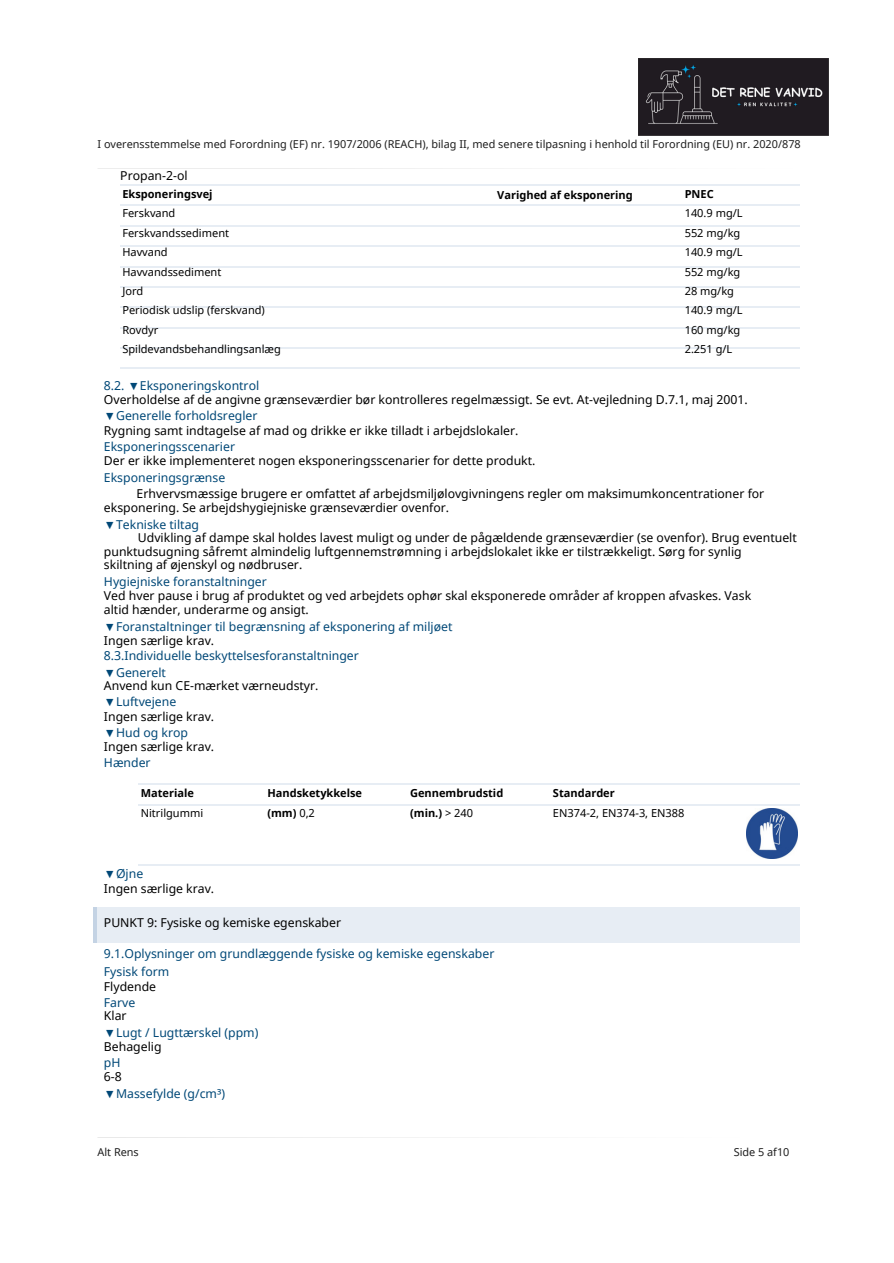
<style>
.page{position:relative;width:894px;height:1263px;background:#fff}
.page>*{position:absolute;margin:0;border:0;box-sizing:border-box;transform-origin:0 0}
.t1{font:12.3px "Noto Sans";color:#000}
.t2{font:12.3px "Noto Sans";color:#004877}
.t3{font:10.95px/19.4px "Noto Sans";color:#000}
.t4{font:10.95px "Noto Sans";color:#1e1e1e}
.t5{font:700 10.95px/19.4px "Noto Sans";color:#000}
.s1{font-weight:700}
.s2{font-weight:400}
</style>
<div class="page">
<svg style="left:98px;top:168px;width:406px;height:1px"></svg>
<svg style="left:97px;top:1137px;width:354px;height:1px"></svg>
<hr style="left:120px;top:185px;width:375px;height:1px;background:#e7edf4">
<hr style="left:495px;top:185px;width:187px;height:1px;background:#e7edf4">
<hr style="left:682px;top:185px;width:117px;height:1px;background:#e7edf4">
<hr style="left:120px;top:205px;width:375px;height:1px;background:#e7edf4">
<hr style="left:495px;top:205px;width:187px;height:1px;background:#e7edf4">
<hr style="left:682px;top:205px;width:117px;height:1px;background:#e7edf4">
<hr style="left:120px;top:225px;width:375px;height:1px;background:#e7edf4">
<hr style="left:495px;top:225px;width:187px;height:1px;background:#e7edf4">
<hr style="left:682px;top:225px;width:117px;height:1px;background:#e7edf4">
<hr style="left:120px;top:246px;width:375px;height:1px;background:#e7edf4">
<hr style="left:495px;top:246px;width:187px;height:1px;background:#e7edf4">
<hr style="left:682px;top:246px;width:117px;height:1px;background:#e7edf4">
<hr style="left:120px;top:266px;width:375px;height:1px;background:#e7edf4">
<hr style="left:495px;top:266px;width:187px;height:1px;background:#e7edf4">
<hr style="left:682px;top:266px;width:117px;height:1px;background:#e7edf4">
<hr style="left:120px;top:286px;width:375px;height:1px;background:#e7edf4">
<hr style="left:495px;top:286px;width:187px;height:1px;background:#e7edf4">
<hr style="left:682px;top:286px;width:117px;height:1px;background:#e7edf4">
<hr style="left:120px;top:307px;width:375px;height:1px;background:#e7edf4">
<hr style="left:495px;top:307px;width:187px;height:1px;background:#e7edf4">
<hr style="left:682px;top:307px;width:117px;height:1px;background:#e7edf4">
<hr style="left:120px;top:327px;width:375px;height:1px;background:#e7edf4">
<hr style="left:495px;top:327px;width:187px;height:1px;background:#e7edf4">
<hr style="left:682px;top:327px;width:117px;height:1px;background:#e7edf4">
<hr style="left:120px;top:347px;width:375px;height:1px;background:#e7edf4">
<hr style="left:495px;top:347px;width:187px;height:1px;background:#e7edf4">
<hr style="left:682px;top:347px;width:117px;height:1px;background:#e7edf4">
<hr style="left:120px;top:368px;width:375px;height:1px;background:#e7edf4">
<hr style="left:495px;top:368px;width:187px;height:1px;background:#e7edf4">
<hr style="left:682px;top:368px;width:117px;height:1px;background:#e7edf4">
<hr style="left:139px;top:784px;width:126px;height:1px;background:#e7edf4">
<hr style="left:265px;top:784px;width:143px;height:1px;background:#e7edf4">
<hr style="left:408px;top:784px;width:142px;height:1px;background:#e7edf4">
<hr style="left:550px;top:784px;width:143px;height:1px;background:#e7edf4">
<hr style="left:693px;top:784px;width:106px;height:1px;background:#e7edf4">
<hr style="left:139px;top:804px;width:126px;height:1px;background:#e7edf4">
<hr style="left:265px;top:804px;width:143px;height:1px;background:#e7edf4">
<hr style="left:408px;top:804px;width:142px;height:1px;background:#e7edf4">
<hr style="left:550px;top:804px;width:143px;height:1px;background:#e7edf4">
<hr style="left:693px;top:804px;width:106px;height:1px;background:#e7edf4">
<img style="left:746px;top:808px;width:51px;height:51px">
<div style="left:94px;top:907px;width:705px;height:35px;background:#e7edf4"></div>
<hr style="left:94px;top:907px;width:3px;height:35px;background:#c4d3e4">
<hr style="left:139px;top:864px;width:126px;height:2px;background:#e7edf4">
<hr style="left:265px;top:864px;width:143px;height:2px;background:#e7edf4">
<hr style="left:408px;top:864px;width:142px;height:2px;background:#e7edf4">
<hr style="left:550px;top:864px;width:143px;height:2px;background:#e7edf4">
<hr style="left:693px;top:864px;width:106px;height:2px;background:#e7edf4">
<img style="left:638px;top:59px;width:190px;height:76px">
<p class="t4" style="left:97px;top:136px;width:704px">I overensstemmelse med Forordning (EF) nr. 1907/2006 (REACH), bilag II, med senere tilpasning i henhold til Forordning (EU) nr. 2020/878</p>
<p class="t1" style="left:120px;top:167px;width:69px">Propan-2-ol</p>
<p class="t5" style="left:122px;top:184px;width:92px">Eksponeringsvej</p>
<p class="t3" style="left:122px;top:204px;width:55px">Ferskvand</p>
<p class="t3" style="left:122px;top:223px;width:108px">Ferskvandssediment</p>
<p class="t3" style="left:122px;top:242px;width:47px">Havvand</p>
<p class="t3" style="left:122px;top:262px;width:100px">Havvandssediment</p>
<p class="t3" style="left:122px;top:281px;width:23px">Jord</p>
<p class="t3" style="left:122px;top:300px;width:160px">Periodisk udslip (ferskvand)<br>Rovdyr<br>Spildevandsbehandlingsanlæg</p>
<p class="t5" style="left:497px;top:185px;width:137px">Varighed af eksponering</p>
<p class="t5" style="left:684px;top:184px;width:31px">PNEC</p>
<p class="t3" style="left:684px;top:204px;width:59px">140.9 mg/L<br>552 mg/kg<br>140.9 mg/L<br>552 mg/kg<br>28 mg/kg<br>140.9 mg/L<br>160 mg/kg<br>2.251 g/L</p>
<p class="t2" style="left:104px;top:377px;width:157px">8.2. ▼Eksponeringskontrol</p>
<p class="t1" style="left:104px;top:391px;width:645px">Overholdelse af de angivne grænseværdier bør kontrolleres regelmæssigt. Se evt. At-vejledning D.7.1, maj 2001.</p>
<p class="t2" style="left:104px;top:407px;width:155px">▼Generelle forholdsregler</p>
<p class="t1" style="left:104px;top:422px;width:416px">Rygning samt indtagelse af mad og drikke er ikke tilladt i arbejdslokaler.</p>
<p class="t2" style="left:104px;top:438px;width:133px">Eksponeringsscenarier</p>
<p class="t1" style="left:104px;top:452px;width:433px">Der er ikke implementeret nogen eksponeringsscenarier for dette produkt.</p>
<p class="t2" style="left:104px;top:469px;width:123px">Eksponeringsgrænse</p>
<p class="t1" style="left:136px;top:485px;width:629px">Erhvervsmæssige brugere er omfattet af arbejdsmiljølovgivningens regler om maksimumkoncentrationer for</p>
<p class="t1" style="left:104px;top:499px;width:346px">eksponering. Se arbejdshygiejniske grænseværdier ovenfor.</p>
<p class="t2" style="left:104px;top:515px;width:97px">▼Tekniske tiltag</p>
<p class="t1" style="left:138px;top:529px;width:660px">Udvikling af dampe skal holdes lavest muligt og under de pågældende grænseværdier (se ovenfor). Brug eventuelt</p>
<p class="t1" style="left:104px;top:543px;width:639px">punktudsugning såfremt almindelig luftgennemstrømning i arbejdslokalet ikke er tilstrækkeligt. Sørg for synlig</p>
<p class="t1" style="left:104px;top:556px;width:200px">skiltning af øjenskyl og nødbruser.</p>
<p class="t2" style="left:104px;top:573px;width:164px">Hygiejniske foranstaltninger</p>
<p class="t1" style="left:104px;top:587px;width:648px">Ved hver pause i brug af produktet og ved arbejdets ophør skal eksponerede områder af kroppen afvaskes. Vask</p>
<p class="t1" style="left:104px;top:601px;width:206px">altid hænder, underarme og ansigt.</p>
<p class="t2" style="left:104px;top:618px;width:350px">▼Foranstaltninger til begrænsning af eksponering af miljøet</p>
<p class="t1" style="left:104px;top:632px;width:112px">Ingen særlige krav.</p>
<p class="t2" style="left:104px;top:647px;width:256px">8.3.Individuelle beskyttelsesforanstaltninger</p>
<p class="t2" style="left:104px;top:663px;width:63px">▼Generelt</p>
<p class="t1" style="left:104px;top:677px;width:216px">Anvend kun CE-mærket værneudstyr.</p>
<p class="t2" style="left:104px;top:693px;width:74px">▼Luftvejene</p>
<p class="t1" style="left:104px;top:707px;width:112px">Ingen særlige krav.</p>
<p class="t2" style="left:104px;top:724px;width:86px">▼Hud og krop</p>
<p class="t1" style="left:104px;top:738px;width:112px">Ingen særlige krav.</p>
<p class="t2" style="left:104px;top:754px;width:48px">Hænder</p>
<p class="t3" style="left:141px;top:783px;width:64px"><span class="s1">Materiale<br></span>Nitrilgummi</p>
<p class="t5" style="left:267px;top:783px;width:96px">Handsketykkelse (mm) <span class="s2">0,2</span></p>
<p class="t5" style="left:410px;top:783px;width:95px">Gennembrudstid (min.) <span class="s2">&gt; 240</span></p>
<p class="t2" style="left:104px;top:865px;width:41px">▼Øjne</p>
<p class="t1" style="left:104px;top:879px;width:112px">Ingen særlige krav.</p>
<p class="t1" style="left:104px;top:914px;width:238px">PUNKT 9: Fysiske og kemiske egenskaber</p>
<p class="t2" style="left:104px;top:945px;width:392px">9.1.Oplysninger om grundlæggende fysiske og kemiske egenskaber</p>
<p class="t2" style="left:104px;top:963px;width:67px">Fysisk form</p>
<p class="t1" style="left:104px;top:977px;width:54px">Flydende</p>
<p class="t2" style="left:104px;top:994px;width:33px">Farve</p>
<p class="t1" style="left:104px;top:1007px;width:24px">Klar</p>
<p class="t2" style="left:104px;top:1023px;width:156px">▼Lugt / Lugttærskel (ppm)</p>
<p class="t1" style="left:104px;top:1038px;width:59px">Behagelig</p>
<p class="t2" style="left:104px;top:1054px;width:18px">pH</p>
<p class="t1" style="left:104px;top:1068px;width:19px">6-8</p>
<p class="t2" style="left:104px;top:1085px;width:122px">▼Massefylde (g/cm³)</p>
<p class="t5" style="left:552px;top:783px;width:63px">Standarder</p>
<p class="t3" style="left:552px;top:803px;width:133px">EN374-2, EN374-3, EN388</p>
<p class="t4" style="left:97px;top:1144px;width:43px">Alt Rens</p>
<p class="t4" style="left:733px;top:1144px;width:57px">Side 5 af10</p>
</div>
